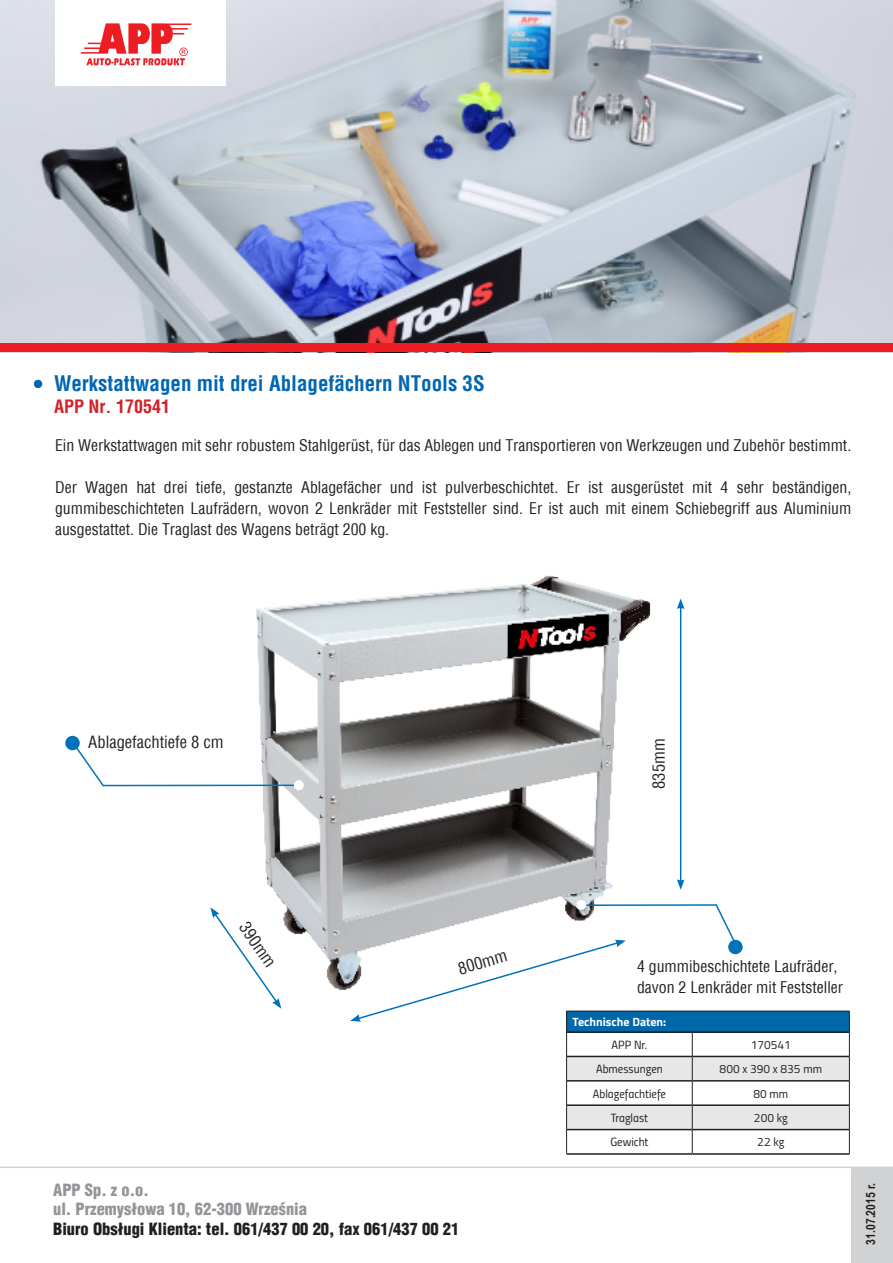
<style>
.page{position:relative;width:893px;height:1263px;background:#fff}
.page>*{position:absolute;margin:0;border:0;box-sizing:border-box;transform-origin:0 0}
.t1{font:700 condensed 21px "Switzerland";color:#0166b3}
.t2{font:700 condensed 18px "Switzerland";color:#d1232a}
.t3{font:900 16.5px "Switzerland Cond";color:#231f20}
.t4{font:900 16.5px "Switzerland Cond";color:#939598}
.t5{font:16.5px "Switzerland Condensed";color:#231f20}
.t6{font:15.75px/21px "Switzerland Condensed";color:#231f20;text-align:justify}
.t7{font:700 12.75px "Arial Narrow";color:#231f20}
.t8{font:12px "Titillium Regular Upright";color:#231f20}
.t9{font:700 12px "Titillium";color:#fff}
</style>
<div class="page">
<img style="left:0;top:0;width:893px;height:344px">
<div style="left:34px;top:380px;width:8px;height:8px;background:#0166b3;border-radius:50%"></div>
<div style="left:0;top:344px;width:893px;height:8px;background:#ee1d23"></div>
<hr style="left:0;top:1166px;width:893px;height:2px;background:#d1d2d4">
<div style="left:851px;top:1167px;width:42px;height:96px;background:#d1d2d4"></div>
<div style="left:55px;top:0;width:170px;height:86px;background:#fff"></div>
<svg style="left:81px;top:23px;width:110px;height:42px"></svg>
<img style="left:256px;top:575px;width:429px;height:434px">
<hr style="left:680px;top:607px;width:1px;height:275px;background:#0072bc">
<svg style="left:677px;top:879px;width:7px;height:11px"></svg>
<svg style="left:677px;top:598px;width:7px;height:11px"></svg>
<svg style="left:210px;top:907px;width:71px;height:102px"></svg>
<svg style="left:71px;top:740px;width:233px;height:50px"></svg>
<div style="left:294px;top:780px;width:10px;height:10px;background:#fff;border-radius:50%"></div>
<div style="left:576px;top:900px;width:10px;height:10px;background:#fff;border-radius:50%"></div>
<div style="left:65px;top:736px;width:15px;height:14px;background:#0072bc;border-radius:50%"></div>
<hr style="left:566px;top:1153px;width:126px;height:2px;background:#231f20">
<hr style="left:692px;top:1153px;width:158px;height:2px;background:#231f20">
<svg style="left:350px;top:904px;width:500px;height:249px"></svg>
<p class="t1" style="left:54px;top:371px;width:432px">Werkstattwagen mit drei Ablagefächern NTools 3S</p>
<p class="t2" style="left:54px;top:396px;width:118px">APP Nr. 170541</p>
<p class="t6" style="left:55px;top:435px;width:798px">Ein Werkstattwagen mit sehr robustem Stahlgerüst, für das Ablegen und Transportieren von Werkzeugen und Zubehör bestimmt.</p>
<p class="t6" style="left:55px;top:477px;width:798px">Der Wagen hat drei tiefe, gestanzte Ablagefächer und ist pulverbeschichtet. Er ist ausgerüstet mit 4 sehr beständigen, gummibeschichteten Laufrädern, wovon 2 Lenkräder mit Feststeller sind. Er ist auch mit einem Schiebegriff aus Aluminium ausgestattet. Die Traglast des Wagens beträgt 200 kg.</p>
<p class="t5" style="left:88px;top:732px;width:137px">Ablagefachtiefe 8 cm</p>
<p class="t5" style="left:251px;top:918px;width:52px;rotate:55deg">390mm</p>
<p class="t5" style="left:456px;top:959px;width:52px;rotate:-16deg">800mm</p>
<p class="t4" style="left:53px;top:1179px;width:97px">APP Sp. z o.o.</p>
<p class="t4" style="left:53px;top:1199px;width:255px">ul. Przemysłowa 10, 62-300 Września</p>
<p class="t3" style="left:53px;top:1219px;width:408px">Biuro Obsługi Klienta: tel. 061/437 00 20, fax 061/437 00 21</p>
<p class="t5" style="left:649px;top:789px;width:52px;rotate:-90deg">835mm</p>
<p class="t6" style="left:637px;top:956px;width:208px">4 gummibeschichtete Laufräder, davon 2 Lenkräder mit Feststeller</p>
<p class="t9" style="left:573px;top:1013px;width:95px">Technische Daten:</p>
<p class="t8" style="left:612px;top:1036px;width:37px">APP Nr.</p>
<p class="t8" style="left:751px;top:1036px;width:42px">170541</p>
<p class="t8" style="left:596px;top:1060px;width:68px">Abmessungen</p>
<p class="t8" style="left:720px;top:1060px;width:104px">800 x 390 x 835 mm</p>
<p class="t8" style="left:593px;top:1084px;width:75px">Ablagefachtiefe</p>
<p class="t8" style="left:753px;top:1084px;width:36px">80 mm</p>
<p class="t8" style="left:611px;top:1109px;width:39px">Traglast</p>
<p class="t8" style="left:754px;top:1109px;width:35px">200 kg</p>
<p class="t8" style="left:610px;top:1133px;width:40px">Gewicht</p>
<p class="t8" style="left:757px;top:1133px;width:29px">22 kg</p>
<p class="t7" style="left:861px;top:1244px;width:63px;rotate:-90deg">31.07.2015 r.</p>
</div>
